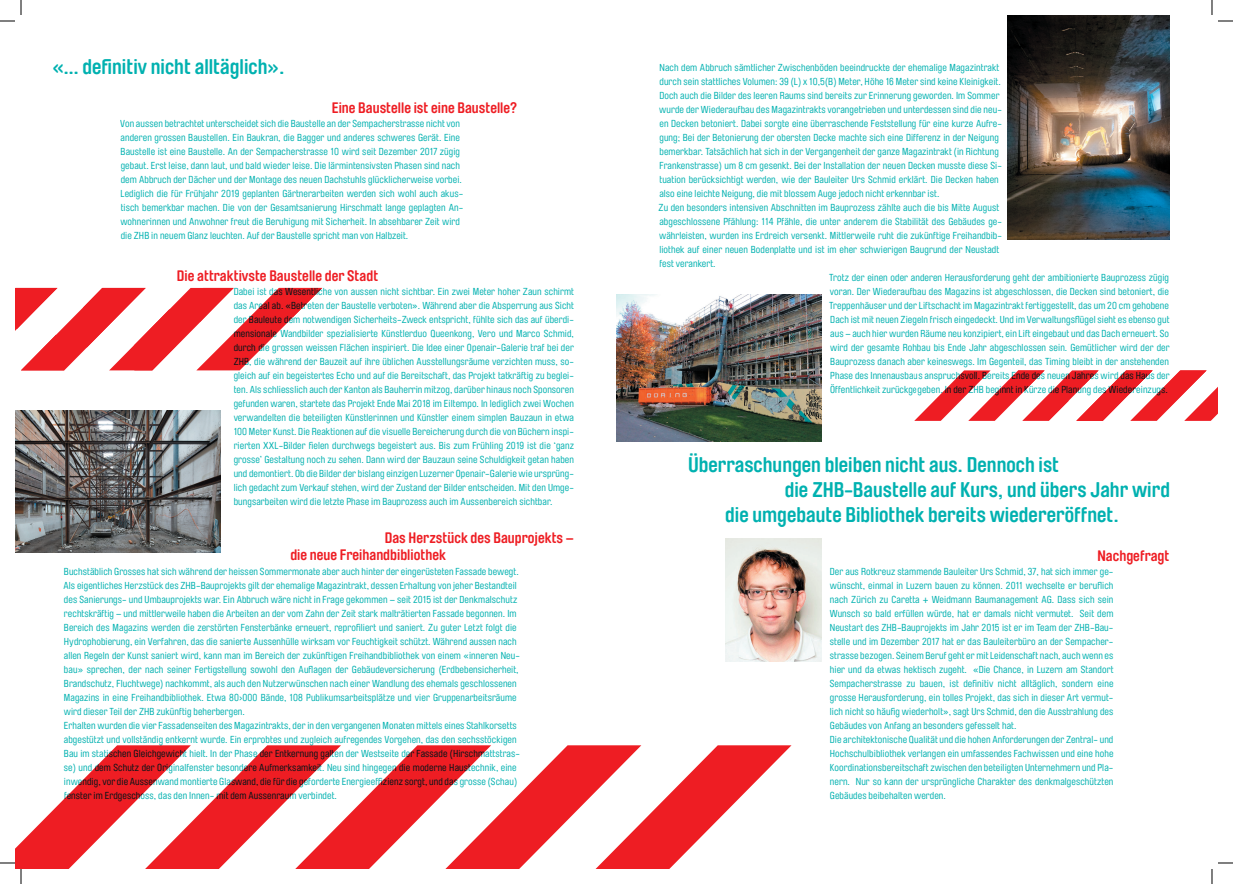
<style>
.page{position:relative;width:1233px;height:884px;background:#fff}
.page>*{position:absolute;margin:0;border:0;box-sizing:border-box;transform-origin:0 0}
.t1{font:700 21px "Brauer Neue";color:#00b1b0}
.t2{font:700 15px/16px "Brauer Neue";color:#ee1d23}
.t3{font:10px/14px "Brauer Neue";letter-spacing:.01em;color:#00b1b0}
</style>
<div class="page">
<img style="left:15px;top:410px;width:206px;height:142px">
<img style="left:617px;top:295px;width:204px;height:147px">
<img style="left:1007px;top:15px;width:162px;height:224px">
<img style="left:725px;top:539px;width:96px;height:123px">
<svg style="left:15px;top:288px;width:307px;height:82px"></svg>
<svg style="left:914px;top:370px;width:303px;height:51px"></svg>
<svg style="left:1218px;top:20px;width:15px;height:2px"></svg>
<svg style="left:1218px;top:862px;width:15px;height:2px"></svg>
<svg style="left:0;top:0;width:22px;height:22px"></svg>
<svg style="left:0;top:745px;width:791px;height:139px"></svg>
<svg style="left:1211px;top:0;width:1px;height:15px"></svg>
<svg style="left:1211px;top:869px;width:1px;height:15px"></svg>
<h1 class="t1" style="left:52px;top:55px;width:234px">«… definitiv nicht alltäglich».</h1>
<h2 class="t2" style="left:332px;top:100px;width:187px">Eine Baustelle ist eine Baustelle?</h2>
<p class="t3" style="left:120px;top:117px;width:344px">Von aussen betrachtet unterscheidet sich die Baustelle an der Sempacherstrasse nicht von anderen grossen Baustellen. Ein Baukran, die Bagger und anderes schweres Gerät. Eine Baustelle ist eine Baustelle. An der Sempacherstrasse 10 wird seit Dezember 2017 zügig gebaut. Erst leise, dann laut, und bald wieder leise. Die lärmintensivsten Phasen sind nach dem Abbruch der Dächer und der Montage des neuen Dachstuhls glücklicherweise vorbei.<br>Lediglich die für Frühjahr 2019 geplanten Gärtnerarbeiten werden sich wohl auch akus&shy;tisch bemerkbar machen. Die von der Gesamtsanierung Hirschmatt lange geplagten An&shy;wohnerinnen und Anwohner freut die Beruhigung mit Sicherheit. In absehbarer Zeit wird die ZHB in neuem Glanz leuchten. Auf der Baustelle spricht man von Halbzeit.</p>
<h2 class="t2" style="left:177px;top:268px;width:203px">Die attraktivste Baustelle der Stadt</h2>
<p class="t3" style="left:234px;top:285px;width:342px;text-align:justify">Dabei ist das Wesentliche von aussen nicht sichtbar. Ein zwei Meter hoher Zaun schirmt das Areal ab. «Betreten der Baustelle verboten». Während aber die Absperrung aus Sicht der Bauleute dem notwendigen Sicherheits-Zweck entspricht, fühlte sich das auf überdi&shy;mensionale Wandbilder spezialisierte Künstlerduo Queenkong, Vero und Marco Schmid, durch die grossen weissen Flächen inspiriert. Die Idee einer Openair-Galerie traf bei der ZHB, die während der Bauzeit auf ihre üblichen Ausstellungsräume verzichten muss, so&shy;gleich auf ein begeistertes Echo und auf die Bereitschaft, das Projekt tatkräftig zu beglei&shy;ten. Als schliesslich auch der Kanton als Bauherrin mitzog, darüber hinaus noch Sponsoren gefunden waren, startete das Projekt Ende Mai 2018 im Eiltempo. In lediglich zwei Wochen verwandelten die beteiligten Künstlerinnen und Künstler einem simplen Bauzaun in etwa 100 Meter Kunst. Die Reaktionen auf die visuelle Bereicherung durch die von Büchern inspi&shy;rierten XXL-Bilder fielen durchwegs begeistert aus. Bis zum Frühling 2019 ist die ‘ganz grosse’ Gestaltung noch zu sehen. Dann wird der Bauzaun seine Schuldigkeit getan haben und demontiert. Ob die Bilder der bislang einzigen Luzerner Openair-Galerie wie ursprüng&shy;lich gedacht zum Verkauf stehen, wird der Zustand der Bilder entscheiden. Mit den Umge&shy;bungsarbeiten wird die letzte Phase im Bauprozess auch im Aussenbereich sichtbar.</p>
<h2 class="t2" style="left:290px;top:530px;width:285px;text-indent:94px">Das Herzstück des Bauprojekts – die neue Freihandbibliothek</h2>
<p class="t3" style="left:63px;top:565px;width:458px">Buchstäblich Grosses hat sich während der heissen Sommermonate aber auch hinter der eingerüsteten Fassade bewegt.<br>Als eigentliches Herzstück des ZHB-Bauprojekts gilt der ehemalige Magazintrakt, dessen Erhaltung von jeher Bestandteil des Sanierungs- und Umbauprojekts war. Ein Abbruch wäre nicht in Frage gekommen – seit 2015 ist der Denkmalschutz rechtskräftig – und mittlerweile haben die Arbeiten an der vom Zahn der Zeit stark malträtierten Fassade begonnen. Im Bereich des Magazins werden die zerstörten Fensterbänke erneuert, reprofiliert und saniert. Zu guter Letzt folgt die Hydrophobierung, ein Verfahren, das die sanierte Aussenhülle wirksam vor Feuchtigkeit schützt. Während aussen nach allen Regeln der Kunst saniert wird, kann man im Bereich der zukünftigen Freihandbibliothek von einem «inneren Neu&shy;bau» sprechen, der nach seiner Fertigstellung sowohl den Auflagen der Gebäudeversicherung (Erdbebensicherheit, Brandschutz, Fluchtwege) nachkommt, als auch den Nutzerwünschen nach einer Wandlung des ehemals geschlossenen Magazins in eine Freihandbibliothek. Etwa 80›000 Bände, 108 Publikumsarbeitsplätze und vier Gruppenarbeitsräume wird dieser Teil der ZHB zukünftig beherbergen.<br>Erhalten wurden die vier Fassadenseiten des Magazintrakts, der in den vergangenen Monaten mittels eines Stahlkorsetts abgestützt und vollständig entkernt wurde. Ein erprobtes und zugleich aufregendes Vorgehen, das den sechsstöckigen Bau im statischen Gleichgewicht hielt. In der Phase der Entkernung galten der Westseite der Fassade (Hirschmattstras&shy;se) und dem Schutz der Originalfenster besondere Aufmerksamkeit. Neu sind hingegen die moderne Haustechnik, eine inwendig, vor die Aussenwand montierte Glaswand, die für die geforderte Energieeffizienz sorgt, und das grosse (Schau) fenster im Erdgeschoss, das den Innen- mit dem Aussenraum verbindet.</p>
<p class="t3" style="left:658px;top:61px;width:345px">Nach dem Abbruch sämtlicher Zwischenböden beeindruckte der ehemalige Magazintrakt durch sein stattliches Volumen: 39 (L) x 10,5(B) Meter, Höhe 16 Meter sind keine Kleinigkeit.<br>Doch auch die Bilder des leeren Raums sind bereits zur Erinnerung geworden. Im Sommer wurde der Wiederaufbau des Magazintrakts vorangetrieben und unterdessen sind die neu&shy;en Decken betoniert. Dabei sorgte eine überraschende Feststellung für eine kurze Aufre&shy;gung; Bei der Betonierung der obersten Decke machte sich eine Differenz in der Neigung bemerkbar. Tatsächlich hat sich in der Vergangenheit der ganze Magazintrakt (in Richtung Frankenstrasse) um 8 cm gesenkt. Bei der Installation der neuen Decken musste diese Si&shy;tuation berücksichtigt werden, wie der Bauleiter Urs Schmid erklärt. Die Decken haben also eine leichte Neigung, die mit blossem Auge jedoch nicht erkennbar ist.<br>Zu den besonders intensiven Abschnitten im Bauprozess zählte auch die bis Mitte August abgeschlossene Pfählung: 114 Pfähle, die unter anderem die Stabilität des Gebäudes ge&shy;währleisten, wurden ins Erdreich versenkt. Mittlerweile ruht die zukünftige Freihandbib&shy;liothek auf einer neuen Bodenplatte und ist im eher schwierigen Baugrund der Neustadt fest verankert.</p>
<p class="t3" style="left:829px;top:271px;width:342px;text-align:justify">Trotz der einen oder anderen Herausforderung geht der ambitionierte Bauprozess zügig voran. Der Wiederaufbau des Magazins ist abgeschlossen, die Decken sind betoniert, die Treppenhäuser und der Liftschacht im Magazintrakt fertiggestellt, das um 20 cm gehobene Dach ist mit neuen Ziegeln frisch eingedeckt. Und im Verwaltungsflügel sieht es ebenso gut aus – auch hier wurden Räume neu konzipiert, ein Lift eingebaut und das Dach erneuert. So wird der gesamte Rohbau bis Ende Jahr abgeschlossen sein. Gemütlicher wird der der Bauprozess danach aber keineswegs. Im Gegenteil, das Timing bleibt in der anstehenden Phase des Innenausbaus anspruchsvoll. Bereits Ende des neuen Jahres wird das Haus der Öffentlichkeit zurückgegeben. In der ZHB beginnt in Kürze die Planung des Wiedereinzugs.</p>
<h1 class="t1" style="left:688px;top:452px;width:373px">Überraschungen bleiben nicht aus. Dennoch ist</h1>
<h1 class="t1" style="left:784px;top:477px;width:387px">die ZHB-Baustelle auf Kurs, und übers Jahr wird</h1>
<h1 class="t1" style="left:725px;top:502px;width:395px">die umgebaute Bibliothek bereits wiedereröffnet.</h1>
<h2 class="t2" style="left:1097px;top:548px;width:73px">Nachgefragt</h2>
<p class="t3" style="left:830px;top:565px;width:285px">Der aus Rotkreuz stammende Bauleiter Urs Schmid, 37, hat sich immer ge&shy;wünscht, einmal in Luzern bauen zu können. 2011 wechselte er beruflich nach Zürich zu Caretta + Weidmann Baumanagement AG. Dass sich sein Wunsch so bald erfüllen würde, hat er damals nicht vermutet. Seit dem Neustart des ZHB-Bauprojekts im Jahr 2015 ist er im Team der ZHB-Bau&shy;stelle und im Dezember 2017 hat er das Bauleiterbüro an der Sempacher&shy;strasse bezogen. Seinem Beruf geht er mit Leidenschaft nach, auch wenn es hier und da etwas hektisch zugeht. «Die Chance, in Luzern am Standort Sempacherstrasse zu bauen, ist definitiv nicht alltäglich, sondern eine grosse Herausforderung, ein tolles Projekt, das sich in dieser Art vermut&shy;lich nicht so häufig wiederholt», sagt Urs Schmid, den die Ausstrahlung des Gebäudes von Anfang an besonders gefesselt hat.<br>Die architektonische Qualität und die hohen Anforderungen der Zentral- und Hochschulbibliothek verlangen ein umfassendes Fachwissen und eine hohe Koordinationsbereitschaft zwischen den beteiligten Unternehmern und Pla&shy;nern. Nur so kann der ursprüngliche Charakter des denkmalgeschützten Gebäudes beibehalten werden.</p>
</div>
